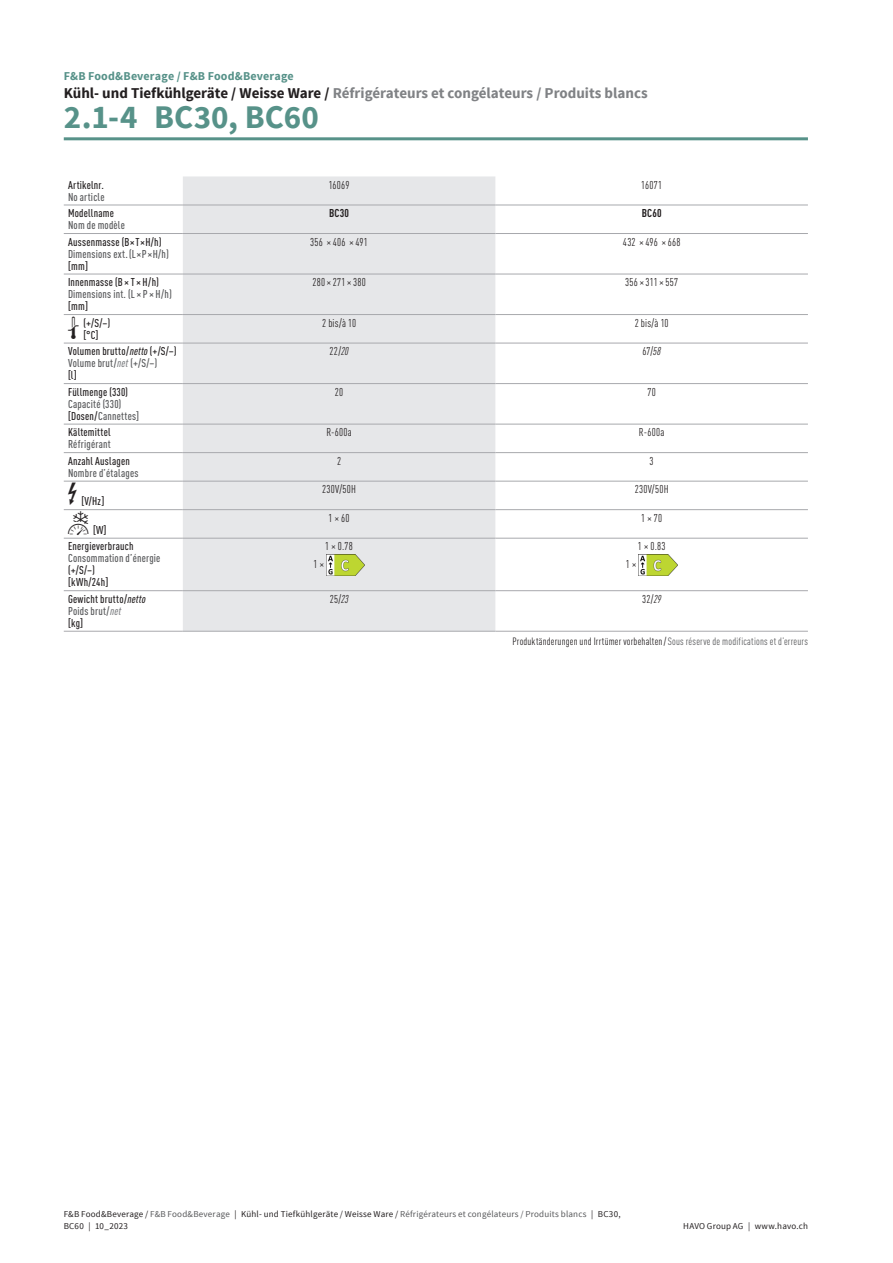
<style>
.page{position:relative;width:893px;height:1263px;background:#fff}
.page>*{position:absolute;margin:0;border:0;box-sizing:border-box;transform-origin:0 0}
.t1{font:700 33px "Source Sans Pro";color:#579289}
.t2{font:700 15px "Source Sans Pro";color:#808285}
.t3{font:700 12px "Source Sans Pro";letter-spacing:.015em;color:#579289}
.t4{font:500 condensed 11.25px/12px "DIN Pro";letter-spacing:.02em;color:#231f20}
.t5{font:condensed 11.25px "DIN Pro";letter-spacing:.025em;color:#231f20}
.t6{font:500 condensed 11.25px/12px "DIN Pro";letter-spacing:.02em;color:#57585a}
.t7{font:700 condensed 11.25px "DIN Pro";letter-spacing:.02em;color:#231f20}
.t8{font:condensed 10.5px "DIN Pro";letter-spacing:.02em;color:#231f20}
.t9{font:9px/12px "Source Sans Pro";letter-spacing:.02em;color:#231f20}
.s1{color:#231f20}
.s2{font-style:italic}
.s3{color:#57585a}
.s4{font-style:italic;color:#808285}
</style>
<div class="page">
<hr style="left:64px;top:137px;width:744px;height:3px;background:#579289">
<div style="left:183px;top:176px;width:312px;height:455px;background:#e6e7e9"></div>
<hr style="left:64px;top:205px;width:119px;height:1px;background:#a8a9ad">
<hr style="left:64px;top:233px;width:119px;height:1px;background:#a8a9ad">
<hr style="left:64px;top:274px;width:119px;height:1px;background:#a8a9ad">
<hr style="left:64px;top:314px;width:119px;height:1px;background:#a8a9ad">
<hr style="left:64px;top:343px;width:119px;height:1px;background:#a8a9ad">
<hr style="left:64px;top:383px;width:119px;height:1px;background:#a8a9ad">
<hr style="left:64px;top:424px;width:119px;height:1px;background:#a8a9ad">
<hr style="left:64px;top:452px;width:119px;height:1px;background:#a8a9ad">
<hr style="left:64px;top:481px;width:119px;height:1px;background:#a8a9ad">
<hr style="left:64px;top:509px;width:119px;height:1px;background:#a8a9ad">
<hr style="left:64px;top:538px;width:119px;height:1px;background:#a8a9ad">
<hr style="left:64px;top:590px;width:119px;height:1px;background:#a8a9ad">
<hr style="left:64px;top:631px;width:119px;height:1px;background:#a8a9ad">
<hr style="left:183px;top:205px;width:312px;height:1px;background:#a8a9ad">
<hr style="left:495px;top:205px;width:313px;height:1px;background:#a8a9ad">
<hr style="left:183px;top:233px;width:312px;height:1px;background:#a8a9ad">
<hr style="left:495px;top:233px;width:313px;height:1px;background:#a8a9ad">
<hr style="left:183px;top:274px;width:312px;height:1px;background:#a8a9ad">
<hr style="left:495px;top:274px;width:313px;height:1px;background:#a8a9ad">
<hr style="left:183px;top:314px;width:312px;height:1px;background:#a8a9ad">
<hr style="left:495px;top:314px;width:313px;height:1px;background:#a8a9ad">
<hr style="left:183px;top:343px;width:312px;height:1px;background:#a8a9ad">
<hr style="left:495px;top:343px;width:313px;height:1px;background:#a8a9ad">
<hr style="left:183px;top:383px;width:312px;height:1px;background:#a8a9ad">
<hr style="left:495px;top:383px;width:313px;height:1px;background:#a8a9ad">
<hr style="left:183px;top:424px;width:312px;height:1px;background:#a8a9ad">
<hr style="left:495px;top:424px;width:313px;height:1px;background:#a8a9ad">
<hr style="left:183px;top:452px;width:312px;height:1px;background:#a8a9ad">
<hr style="left:495px;top:452px;width:313px;height:1px;background:#a8a9ad">
<hr style="left:183px;top:481px;width:312px;height:1px;background:#a8a9ad">
<hr style="left:495px;top:481px;width:313px;height:1px;background:#a8a9ad">
<hr style="left:183px;top:509px;width:312px;height:1px;background:#a8a9ad">
<hr style="left:495px;top:509px;width:313px;height:1px;background:#a8a9ad">
<hr style="left:183px;top:538px;width:312px;height:1px;background:#a8a9ad">
<hr style="left:495px;top:538px;width:313px;height:1px;background:#a8a9ad">
<hr style="left:183px;top:590px;width:312px;height:1px;background:#a8a9ad">
<hr style="left:495px;top:590px;width:313px;height:1px;background:#a8a9ad">
<hr style="left:183px;top:631px;width:312px;height:1px;background:#a8a9ad">
<hr style="left:495px;top:631px;width:313px;height:1px;background:#a8a9ad">
<img style="left:326px;top:554px;width:39px;height:22px">
<img style="left:639px;top:554px;width:38px;height:22px">
<p class="t3" style="left:64px;top:68px;width:231px">F&amp;B Food&amp;Beverage / F&amp;B Food&amp;Beverage</p>
<h2 class="t2" style="left:64px;top:83px;width:585px"><span class="s1">Kühl- und Tiefkühlgeräte / Weisse Ware /</span> Réfrigérateurs et congélateurs / Produits blancs</h2>
<h1 class="t1" style="left:64px;top:96px;width:256px">2.1-4 BC30, BC60</h1>
<p class="t4" style="left:68px;top:178px;width:37px">Artikelnr.</p>
<p class="t6" style="left:68px;top:190px;width:38px">No article</p>
<p class="t5" style="left:329px;top:177px;width:22px">16069</p>
<p class="t5" style="left:641px;top:177px;width:22px">16071</p>
<p class="t4" style="left:68px;top:206px;width:47px">Modellname</p>
<p class="t6" style="left:68px;top:218px;width:58px">Nom de modèle</p>
<p class="t7" style="left:329px;top:205px;width:22px">BC30</p>
<p class="t7" style="left:642px;top:205px;width:22px">BC60</p>
<p class="t4" style="left:68px;top:235px;width:95px">Aussenmasse (B × T × H/h)</p>
<p class="t6" style="left:68px;top:247px;width:102px">Dimensions ext. (L × P × H/h)</p>
<p class="t4" style="left:68px;top:259px;width:21px">[mm]</p>
<p class="t5" style="left:310px;top:234px;width:59px">356 × 406 × 491</p>
<p class="t5" style="left:623px;top:234px;width:59px">432 × 496 × 668</p>
<p class="t4" style="left:68px;top:275px;width:92px">Innenmasse (B × T × H / h)</p>
<p class="t6" style="left:68px;top:287px;width:105px">Dimensions int. (L × P × H / h)</p>
<p class="t4" style="left:68px;top:299px;width:21px">[mm]</p>
<p class="t5" style="left:312px;top:274px;width:55px">280 × 271 × 380</p>
<p class="t5" style="left:625px;top:274px;width:54px">356 × 311 × 557</p>
<p class="t4" style="left:83px;top:316px;width:28px">(+/S/–) [°C]</p>
<p class="t5" style="left:322px;top:315px;width:36px">2 bis/à 10</p>
<p class="t5" style="left:635px;top:315px;width:36px">2 bis/à 10</p>
<p class="t4" style="left:68px;top:344px;width:110px">Volumen brutto / <span class="s2">netto</span> (+/S/–)<br><span class="s3">Volume brut /</span> <span class="s4">net</span> <span class="s3">(+/S/–)<br></span>[l]</p>
<p class="t5" style="left:330px;top:343px;width:21px">22/<span class="s2">20</span></p>
<p class="t5" style="left:642px;top:343px;width:20px">67/<span class="s2">58</span></p>
<p class="t4" style="left:68px;top:385px;width:61px">Füllmenge (330)</p>
<p class="t6" style="left:68px;top:397px;width:73px">Capacité (330) <span class="s1">[Dosen /</span> Cannettes]</p>
<p class="t5" style="left:335px;top:384px;width:10px">20</p>
<p class="t5" style="left:647px;top:384px;width:10px">70</p>
<p class="t4" style="left:68px;top:425px;width:44px">Kältemittel</p>
<p class="t6" style="left:68px;top:437px;width:44px">Réfrigérant</p>
<p class="t4" style="left:68px;top:454px;width:63px">Anzahl Auslagen</p>
<p class="t6" style="left:68px;top:466px;width:72px">Nombre d’étalages</p>
<p class="t4" style="left:81px;top:494px;width:24px">[V/Hz]</p>
<p class="t4" style="left:93px;top:523px;width:15px">[W]</p>
<p class="t4" style="left:68px;top:539px;width:67px">Energieverbrauch</p>
<p class="t6" style="left:68px;top:551px;width:94px">Consommation d’énergie</p>
<p class="t4" style="left:68px;top:563px;width:42px">(+/S/–) [kWh/24h]</p>
<p class="t5" style="left:326px;top:424px;width:27px">R-600a</p>
<p class="t5" style="left:639px;top:424px;width:27px">R-600a</p>
<p class="t5" style="left:337px;top:453px;width:6px">2</p>
<p class="t5" style="left:650px;top:453px;width:6px">3</p>
<p class="t5" style="left:322px;top:481px;width:35px">230V/50H</p>
<p class="t5" style="left:635px;top:481px;width:35px">230V/50H</p>
<p class="t5" style="left:329px;top:510px;width:23px">1 × 60</p>
<p class="t5" style="left:641px;top:510px;width:23px">1 × 70</p>
<p class="t5" style="left:325px;top:538px;width:29px">1 × 0.78</p>
<p class="t5" style="left:313px;top:556px;width:12px">1 ×</p>
<p class="t5" style="left:638px;top:538px;width:29px">1 × 0.83</p>
<p class="t5" style="left:626px;top:556px;width:12px">1 ×</p>
<p class="t4" style="left:68px;top:592px;width:79px">Gewicht brutto / <span class="s2">netto<br></span><span class="s3">Poids brut /</span> <span class="s4">net<br></span>[kg]</p>
<p class="t5" style="left:330px;top:591px;width:20px">25/<span class="s2">23</span></p>
<p class="t5" style="left:642px;top:591px;width:20px">32/<span class="s2">29</span></p>
<p class="t8" style="left:512px;top:634px;width:297px">Produktänderungen und Irrtümer vorbehalten / <span class="s3">Sous réserve de modifications et d’erreurs</span></p>
<p class="t9" style="left:64px;top:1208px;width:558px">F&amp;B Food&amp;Beverage / <span class="s3">F&amp;B Food&amp;Beverage</span> | Kühl- und Tiefkühlgeräte / Weisse Ware / <span class="s3">Réfrigérateurs et congélateurs / Produits blancs</span> | BC30,<br>BC60 | 10_2023</p>
<p class="t9" style="left:683px;top:1220px;width:126px">HAVO Group AG | www.havo.ch</p>
</div>
